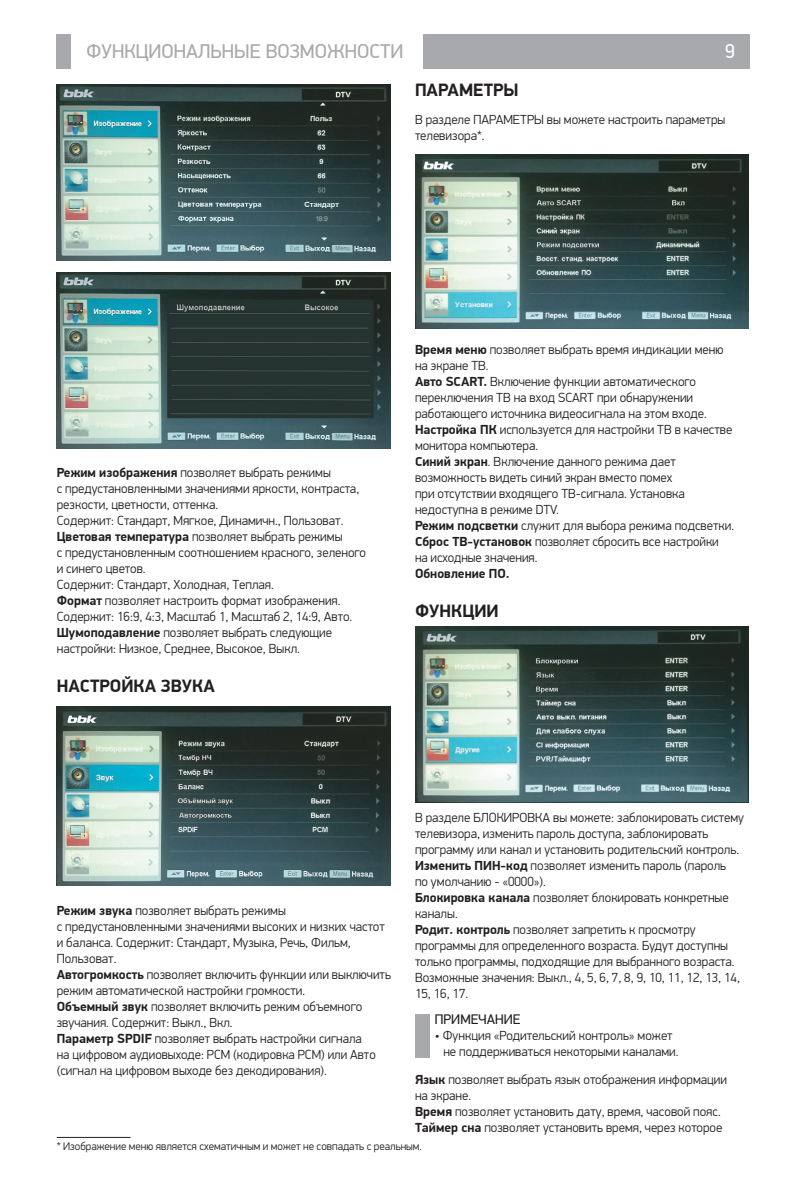
<style>
.page{position:relative;width:806px;height:1191px;background:#fff}
.page>*{position:absolute;margin:0;border:0;box-sizing:border-box;transform-origin:0 0}
.t1{font:20px "PF Din Display Pro";color:#a8a9ad}
.t2{font:20px "PF Din Display Pro";color:#fff}
.t3{font:700 18px "PF Din Display Pro";color:#231f20}
.t4{font:14px "PF Din Display Pro";color:#231f20}
.t5{font:300 13.2px/16px "PF Din Display Pro";color:#231f20}
.t6{font:700 13.2px "PF Din Display Pro";color:#231f20}
.t7{font:300 11.2px "PF Din Display Pro";color:#231f20}
.s1{font-weight:700}
</style>
<div class="page">
<div style="left:57px;top:34px;width:14px;height:34px;background:#a8a9ad"></div>
<div style="left:422px;top:34px;width:326px;height:34px;background:#a8a9ad"></div>
<img style="left:57px;top:84px;width:333px;height:176px">
<img style="left:57px;top:272px;width:333px;height:176px">
<img style="left:57px;top:706px;width:333px;height:179px">
<img style="left:415px;top:154px;width:333px;height:175px">
<img style="left:415px;top:627px;width:333px;height:175px">
<div style="left:415px;top:1014px;width:14px;height:43px;background:#a8a9ad"></div>
<hr style="left:57px;top:1137px;width:73px;height:1px;background:#231f20">
<h1 class="t1" style="left:86px;top:39px;width:318px">ФУНКЦИОНАЛЬНЫЕ ВОЗМОЖНОСТИ</h1>
<h1 class="t2" style="left:724px;top:39px;width:11px">9</h1>
<h2 class="t3" style="left:415px;top:79px;width:24px">Параметры</h2>
<p class="t5" style="left:415px;top:111px;width:76px">В разделе Параметры</p>
<p class="t5" style="left:546px;top:111px;width:180px">вы можете настроить параметры</p>
<p class="t5" style="left:415px;top:127px;width:71px">телевизора*.</p>
<p class="t5" style="left:57px;top:465px;width:310px"><span class="s1">Режим изображения</span> позволяет выбрать режимы<br>с предустановленными значениями яркости, контраста, резкости, цветности, оттенка.<br>Содержит: Стандарт, Мягкое, Динамичн., Пользоват.<br><span class="s1">Цветовая температура</span> позволяет выбрать режимы<br>с предустановленным соотношением красного, зеленого и синего цветов.<br>Содержит: Стандарт, Холодная, Теплая.<br><span class="s1">Формат</span> позволяет настроить формат изображения.<br>Содержит: 16:9, 4:3, Масштаб 1, Масштаб 2, 14:9, Авто.<br><span class="s1">Шумоподавление</span> позволяет выбрать следующие настройки: Низкое, Среднее, Высокое, Выкл.</p>
<h2 class="t3" style="left:57px;top:674px;width:159px">НАСТРОЙКА ЗВУКА</h2>
<p class="t5" style="left:415px;top:342px;width:320px"><span class="s1">Время меню</span> позволяет выбрать время индикации меню на экране ТВ.<br><span class="s1">Авто SCART.</span> Включение функции автоматического переключения ТВ на вход SCART при обнаружении работающего источника видеосигнала на этом входе.<br><span class="s1">Настройка ПК</span> используется для настройки ТВ в качестве монитора компьютера.<br><span class="s1">Синий экран</span>. Включение данного режима дает возможность видеть синий экран вместо помех<br>при отсутствии входящего ТВ-сигнала. Установка недоступна в режиме DTV.<br><span class="s1">Режим подсветки</span> служит для выбора режима подсветки.<br><span class="s1">Сброс ТВ-установок</span> позволяет сбросить все настройки на исходные значения.</p>
<p class="t6" style="left:415px;top:566px;width:96px">Обновление ПО.</p>
<h2 class="t3" style="left:415px;top:599px;width:13px">Функции</h2>
<p class="t5" style="left:415px;top:809px;width:330px;text-indent:138px">вы можете: заблокировать систему телевизора, изменить пароль доступа, заблокировать программу или канал и установить родительский контроль.<br><span class="s1">Изменить ПИН-код</span> позволяет изменить пароль (пароль<br>по умолчанию - «0000»).<br><span class="s1">Блокировка канала</span> позволяет блокировать конкретные каналы.<br><span class="s1">Родит. контроль</span> позволяет запретить к просмотру программы для определенного возраста. Будут доступны только программы, подходящие для выбранного возраста.<br>Возможные значения: Выкл., 4, 5, 6, 7, 8, 9, 10, 11, 12, 13, 14, 15, 16, 17.</p>
<p class="t4" style="left:434px;top:1011px;width:87px">ПРИМЕЧАНИЕ</p>
<p class="t5" style="left:443px;top:1027px;width:236px;text-indent:-9px">• Функция «Родительский контроль» может не поддерживаться некоторыми каналами.</p>
<p class="t5" style="left:415px;top:1071px;width:313px"><span class="s1">Язык</span> позволяет выбрать язык отображения информации на экране.<br><span class="s1">Время</span> позволяет установить дату, время, часовой пояс.<br><span class="s1">Таймер сна</span> позволяет установить время, через которое</p>
<p class="t7" style="left:57px;top:1140px;width:366px">* Изображение меню является схематичным и может не совпадать с реальным.</p>
<p class="t5" style="left:415px;top:809px;width:75px">В разделе Блокировка</p>
<p class="t5" style="left:57px;top:902px;width:335px"><span class="s1">Режим звука</span> позволяет выбрать режимы<br>с предустановленными значениями высоких и низких частот и баланса. Содержит: Стандарт, Музыка, Речь, Фильм, Пользоват.<br><span class="s1">Автогромкость</span> позволяет включить функции или выключить режим автоматической настройки громкости.<br><span class="s1">Объемный звук</span> позволяет включить режим объемного звучания. Содержит: Выкл., Вкл.<br><span class="s1">Параметр SPDIF</span> позволяет выбрать настройки сигнала<br>на цифровом аудиовыходе: PCM (кодировка PCM) или Авто (сигнал на цифровом выходе без декодирования).</p>
</div>
